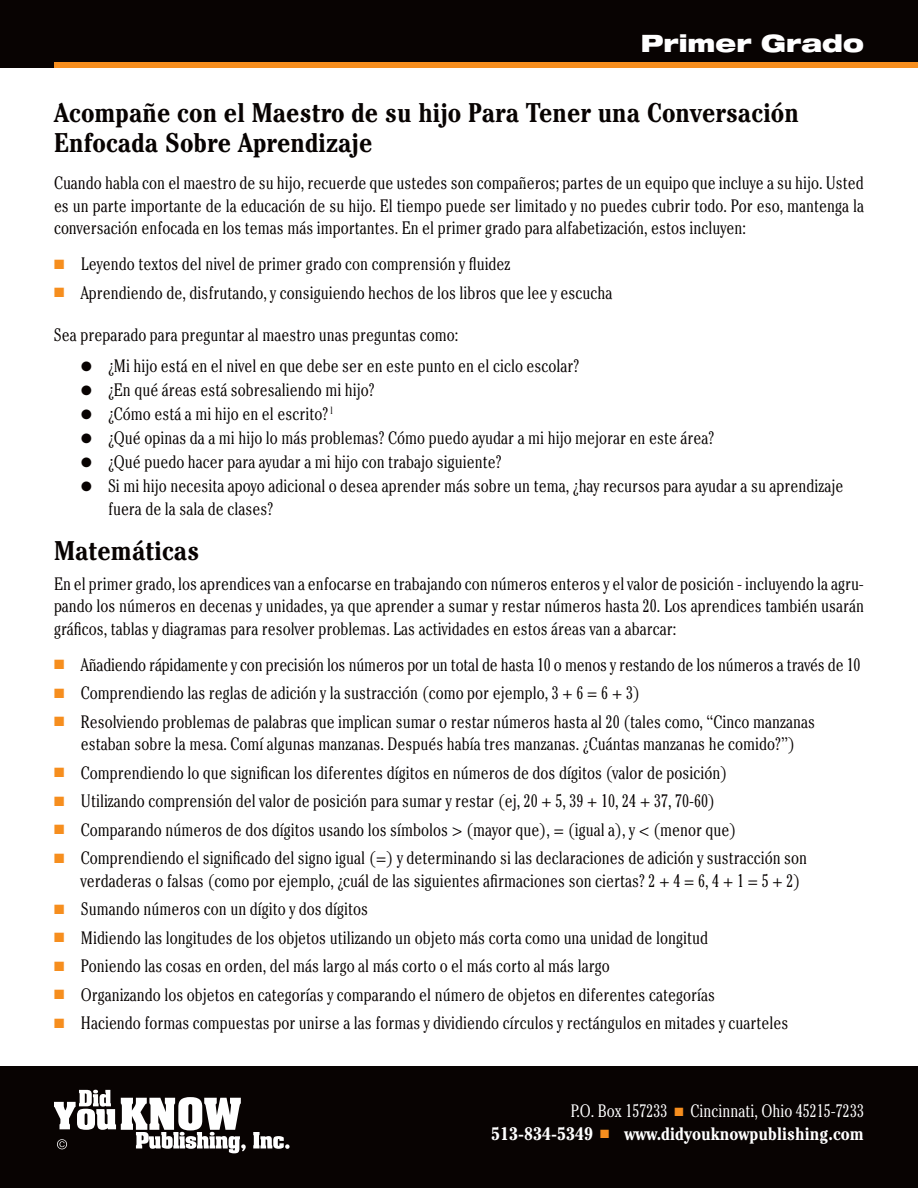
<style>
.page{position:relative;width:918px;height:1188px;background:#fff}
.page>*{position:absolute;margin:0;border:0;box-sizing:border-box;transform-origin:0 0}
.t1{font:700 condensed 27px/30px "Cheltenham";color:#080302}
.t2{font:900 expanded 24px "Helvetica Neue LT Std";color:#fff}
.t3{font:300 condensed 18px/22.5px "Cheltenham";color:#080302;text-align:justify}
.t4{font:700 condensed 18px/22.5px "Cheltenham";color:#fff;text-align:right}
.s1{color:#f68e1e}
.s2{font-weight:300}
</style>
<div class="page">
<div style="left:0;top:1066px;width:918px;height:122px;background:#080302"></div>
<div style="left:0;top:0;width:918px;height:68px;background:#080302"></div>
<div style="left:54px;top:62px;width:864px;height:6px;background:#f68e1e"></div>
<svg style="left:253px;top:1132px;width:37px;height:17px"></svg>
<svg style="left:54px;top:1090px;width:192px;height:63px"></svg>
<h2 class="t2" style="left:641px;top:28px;width:225px">Primer Grado</h2>
<h1 class="t1" style="left:54px;top:97px;width:746px">Acompañe con el Maestro de su hijo Para Tener una Conversación<br>Enfocada Sobre Aprendizaje</h1>
<p class="t3" style="left:54px;top:171px;width:812px">Cuando habla con el maestro de su hijo, recuerde que ustedes son compañeros; partes de un equipo que incluye a su hijo. Usted es un parte importante de la educación de su hijo. El tiempo puede ser limitado y no puedes cubrir todo. Por eso, mantenga la conversación enfocada en los temas más importantes. En el primer grado para alfabetización, estos incluyen:</p>
<p class="t3" style="left:54px;top:252px;width:458px"><span class="s1">■</span> Leyendo textos del nivel de primer grado con comprensión y fluidez</p>
<p class="t3" style="left:54px;top:281px;width:560px"><span class="s1">■</span> Aprendiendo de, disfrutando, y consiguiendo hechos de los libros que lee y escucha</p>
<p class="t3" style="left:54px;top:323px;width:406px">Sea preparado para preguntar al maestro unas preguntas como:</p>
<p class="t3" style="left:81px;top:354px;width:500px">● ¿Mi hijo está en el nivel en que debe ser en este punto en el ciclo escolar?</p>
<p class="t3" style="left:81px;top:378px;width:295px">● ¿En qué áreas está sobresaliendo mi hijo?</p>
<p class="t3" style="left:81px;top:402px;width:253px">● ¿Cómo está a mi hijo en el escrito? <sup>l</sup></p>
<p class="t3" style="left:81px;top:426px;width:635px">● ¿Qué opinas da a mi hijo lo más problemas? Cómo puedo ayudar a mi hijo mejorar en este área?</p>
<p class="t3" style="left:81px;top:450px;width:422px">● ¿Qué puedo hacer para ayudar a mi hijo con trabajo siguiente?</p>
<p class="t3" style="left:108px;top:474px;width:737px;text-indent:-27px">● Si mi hijo necesita apoyo adicional o desea aprender más sobre un tema, ¿hay recursos para ayudar a su aprendizaje fuera de la sala de clases?</p>
<h1 class="t1" style="left:54px;top:535px;width:147px">Matemáticas</h1>
<p class="t3" style="left:54px;top:572px;width:812px">En el primer grado, los aprendices van a enfocarse en trabajando con números enteros y el valor de posición - incluyendo la agru&shy;pando los números en decenas y unidades, ya que aprender a sumar y restar números hasta 20. Los aprendices también usarán gráficos, tablas y diagramas para resolver problemas. Las actividades en estos áreas van a abarcar:</p>
<p class="t3" style="left:54px;top:653px;width:808px"><span class="s1">■</span> Añadiendo rápidamente y con precisión los números por un total de hasta 10 o menos y restando de los números a través de 10</p>
<p class="t3" style="left:54px;top:681px;width:588px"><span class="s1">■</span> Comprendiendo las reglas de adición y la sustracción (como por ejemplo, 3 + 6 = 6 + 3)</p>
<p class="t3" style="left:54px;top:710px;width:763px;text-align:center"><span class="s1">■</span> Resolviendo problemas de palabras que implican sumar o restar números hasta al 20 (tales como, “Cinco manzanas estaban sobre la mesa. Comí algunas manzanas. Después había tres manzanas. ¿Cuántas manzanas he comido?”)</p>
<p class="t3" style="left:54px;top:761px;width:675px"><span class="s1">■</span> Comprendiendo lo que significan los diferentes dígitos en números de dos dígitos (valor de posición)</p>
<p class="t3" style="left:54px;top:789px;width:663px"><span class="s1">■</span> Utilizando comprensión del valor de posición para sumar y restar (ej, 20 + 5, 39 + 10, 24 + 37, 70-60)</p>
<p class="t3" style="left:54px;top:818px;width:684px"><span class="s1">■</span> Comparando números de dos dígitos usando los símbolos &gt; (mayor que), = (igual a), y &lt; (menor que)</p>
<p class="t3" style="left:81px;top:846px;width:728px;text-indent:-27px"><span class="s1">■</span> Comprendiendo el significado del signo igual (=) y determinando si las declaraciones de adición y sustracción son verdaderas o falsas (como por ejemplo, ¿cuál de las siguientes afirmaciones son ciertas? 2 + 4 = 6, 4 + 1 = 5 + 2)</p>
<p class="t3" style="left:54px;top:897px;width:316px"><span class="s1">■</span> Sumando números con un dígito y dos dígitos</p>
<p class="t3" style="left:54px;top:926px;width:656px"><span class="s1">■</span> Midiendo las longitudes de los objetos utilizando un objeto más corta como una unidad de longitud</p>
<p class="t3" style="left:54px;top:954px;width:557px"><span class="s1">■</span> Poniendo las cosas en orden, del más largo al más corto o el más corto al más largo</p>
<p class="t3" style="left:54px;top:983px;width:663px"><span class="s1">■</span> Organizando los objetos en categorías y comparando el número de objetos en diferentes categorías</p>
<p class="t3" style="left:54px;top:1011px;width:736px"><span class="s1">■</span> Haciendo formas compuestas por unirse a las formas y dividiendo círculos y rectángulos en mitades y cuarteles</p>
<p class="t4" style="left:491px;top:1099px;width:374px"><span class="s2">P.O. Box 157233</span> <span class="s1">■</span> <span class="s2">Cincinnati, Ohio 45215-7233<br></span>513-834-5349 <span class="s1">■</span> www.didyouknowpublishing.com</p>
</div>
